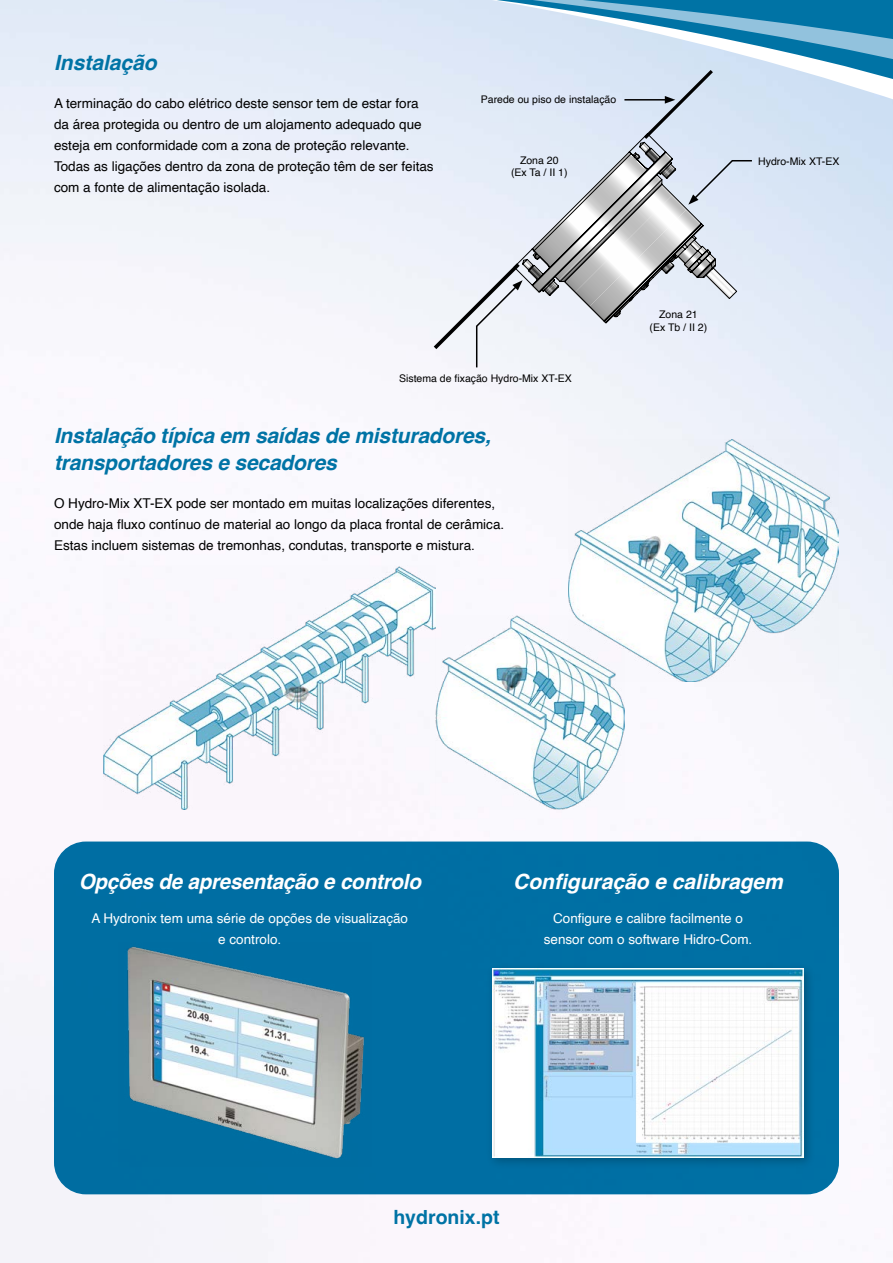
<style>
.page{position:relative;width:893px;height:1263px;background:#fff}
.page>*{position:absolute;margin:0;border:0;box-sizing:border-box;transform-origin:0 0}
.t1{font:italic 700 21px/27px "Helvetica";letter-spacing:-.01em;color:#0073a5}
.t2{font:italic 700 21px "Helvetica";letter-spacing:-.01em;color:#fff}
.t3{font:700 19.5px "Helvetica";color:#0073a5}
.t4{font:13.5px/21px "Helvetica";color:#000}
.t5{font:13.5px/21px "Helvetica";color:#fff;text-align:center}
.t6{font:10.5px/12.6px "Helvetica";color:#000;text-align:center}
</style>
<div class="page">
<img style="left:0;top:0;width:893px;height:1263px">
<div style="left:54px;top:841px;width:785px;height:353px;background:#0073a5;border-radius:32px"></div>
<div style="left:486px;top:962px;width:330px;height:207px;background:#000;opacity:.25"></div>
<img style="left:492px;top:968px;width:312px;height:189px">
<img style="left:623px;top:243px;width:159px;height:158px">
<img style="left:609px;top:228px;width:158px;height:159px">
<img style="left:595px;top:369px;width:158px;height:4px">
<img style="left:127px;top:946px;width:238px;height:213px">
<svg style="left:430px;top:67px;width:323px;height:302px"></svg>
<img style="left:436px;top:615px;width:189px;height:195px">
<img style="left:568px;top:440px;width:271px;height:242px">
<img style="left:103px;top:565px;width:333px;height:245px">
<h1 class="t1" style="left:54px;top:51px;width:104px">Instalação</h1>
<p class="t4" style="left:54px;top:93px;width:381px">A terminação do cabo elétrico deste sensor tem de estar fora da área protegida ou dentro de um alojamento adequado que esteja em conformidade com a zona de proteção relevante.<br>Todas as ligações dentro da zona de proteção têm de ser feitas com a fonte de alimentação isolada.</p>
<p class="t6" style="left:481px;top:93px;width:137px">Parede ou piso de instalação</p>
<p class="t6" style="left:511px;top:154px;width:58px">Zona 20 (Ex Ta / II 1)</p>
<p class="t6" style="left:758px;top:155px;width:83px">Hydro-Mix XT-EX</p>
<p class="t6" style="left:650px;top:308px;width:59px">Zona 21<br>(Ex Tb / II 2)</p>
<p class="t6" style="left:399px;top:372px;width:174px">Sistema de fixação Hydro-Mix XT-EX</p>
<h1 class="t1" style="left:54px;top:425px;width:438px">Instalação típica em saídas de misturadores, transportadores e secadores</h1>
<p class="t4" style="left:54px;top:494px;width:452px">O Hydro-Mix XT-EX pode ser montado em muitas localizações diferentes, onde haja fluxo contínuo de material ao longo da placa frontal de cerâmica.<br>Estas incluem sistemas de tremonhas, condutas, transporte e mistura.</p>
<h1 class="t2" style="left:79px;top:869px;width:344px">Opções de apresentação e controlo</h1>
<p class="t5" style="left:91px;top:908px;width:318px">A Hydronix tem uma série de opções de visualização e controlo.</p>
<h1 class="t2" style="left:513px;top:869px;width:271px">Configuração e calibragem</h1>
<p class="t5" style="left:544px;top:908px;width:210px">Configure e calibre facilmente o sensor com o software Hidro-Com.</p>
<h2 class="t3" style="left:393px;top:1205px;width:108px">hydronix.pt</h2>
</div>
